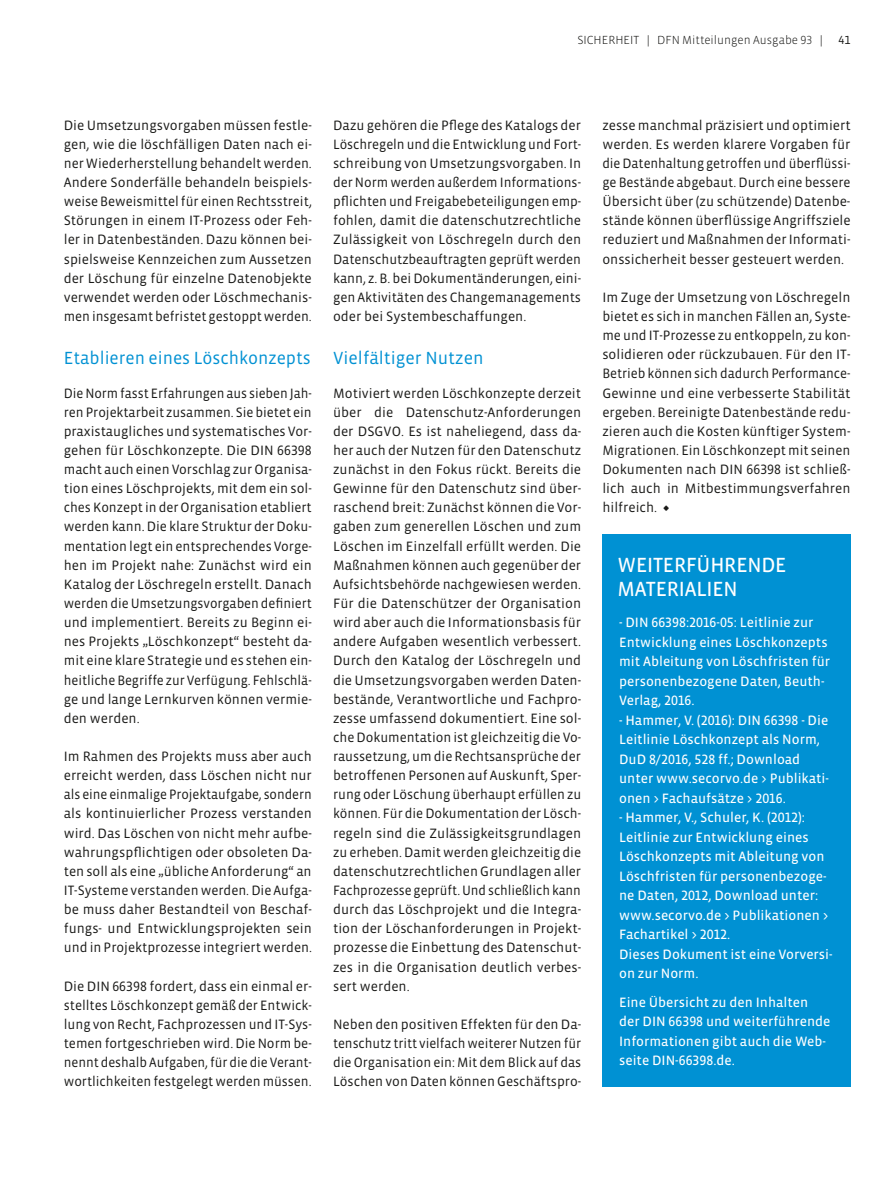
<style>
.page{position:relative;width:893px;height:1191px;background:#fff}
.page>*{position:absolute;margin:0;border:0;box-sizing:border-box;transform-origin:0 0}
.t1{font:21px/24px "Vista Sans OT";letter-spacing:-.01em;color:#fff}
.t2{font:18px "Vista Sans OT";color:#0091d3}
.t3{font:13.8px/19.2px "Vista Sans OT";color:#1a1a18;text-align:justify}
.t4{font:13.8px/19px "Vista Sans OT";color:#1a1a18;text-align:justify;scale:.96 1}
.t5{font:13.8px/19.5px "Vista Sans OT";color:#fff}
.t6{font:300 12px "Vista Sans OT";color:#1a1a18}
.t7{font:12px "Vista Sans OT";color:#1a1a18}
</style>
<div class="page">
<div style="left:602px;top:534px;width:248px;height:552px;background:#0091d3"></div>
<p class="t6" style="left:577px;top:34px;width:247px">SICHERHEIT | DFN Mitteilungen Ausgabe 93 |</p>
<p class="t7" style="left:838px;top:34px;width:13px">41</p>
<p class="t3" style="left:64px;top:116px;width:250px">Die Umsetzungsvorgaben müssen festle&shy;gen, wie die löschfälligen Daten nach ei&shy;ner Wiederherstellung behandelt werden.<br>Andere Sonderfälle behandeln beispiels&shy;weise Beweismittel für einen Rechtsstreit, Störungen in einem IT-Prozess oder Feh&shy;ler in Datenbeständen. Dazu können bei&shy;spielsweise Kennzeichen zum Aussetzen der Löschung für einzelne Datenobjekte verwendet werden oder Löschmechanis&shy;men insgesamt befristet gestoppt werden.</p>
<h2 class="t2" style="left:64px;top:349px;width:248px">Etablieren eines Löschkonzepts</h2>
<p class="t4" style="left:64px;top:383px;width:260px">Die Norm fasst Erfahrungen aus sieben Jah&shy;ren Projektarbeit zusammen. Sie bietet ein praxistaugliches und systematisches Vor&shy;gehen für Löschkonzepte. Die DIN 66398 macht auch einen Vorschlag zur Organisa&shy;tion eines Löschprojekts, mit dem ein sol&shy;ches Konzept in der Organisation etabliert werden kann. Die klare Struktur der Doku&shy;mentation legt ein entsprechendes Vorge&shy;hen im Projekt nahe: Zunächst wird ein Katalog der Löschregeln erstellt. Danach werden die Umsetzungsvorgaben definiert und implementiert. Bereits zu Beginn ei&shy;nes Projekts „Löschkonzept“ besteht da&shy;mit eine klare Strategie und es stehen ein&shy;heitliche Begriffe zur Verfügung. Fehlschlä&shy;ge und lange Lernkurven können vermie&shy;den werden.</p>
<p class="t3" style="left:64px;top:747px;width:250px">Im Rahmen des Projekts muss aber auch erreicht werden, dass Löschen nicht nur als eine einmalige Projektaufgabe, sondern als kontinuierlicher Prozess verstanden wird. Das Löschen von nicht mehr aufbe&shy;wahrungspflichtigen oder obsoleten Da&shy;ten soll als eine „übliche Anforderung“ an IT-Systeme verstanden werden. Die Aufga&shy;be muss daher Bestandteil von Beschaf&shy;fungs- und Entwicklungsprojekten sein und in Projektprozesse integriert werden.</p>
<p class="t3" style="left:64px;top:976px;width:250px">Die DIN 66398 fordert, dass ein einmal er&shy;stelltes Löschkonzept gemäß der Entwick&shy;lung von Recht, Fachprozessen und IT-Sys&shy;temen fortgeschrieben wird. Die Norm be&shy;nennt deshalb Aufgaben, für die die Verant&shy;wortlichkeiten festgelegt werden müssen.</p>
<p class="t3" style="left:333px;top:116px;width:250px">Dazu gehören die Pflege des Katalogs der Löschregeln und die Entwicklung und Fort&shy;schreibung von Umsetzungsvorgaben. In der Norm werden außerdem Informations&shy;pflichten und Freigabebeteiligungen emp&shy;fohlen, damit die datenschutzrechtliche Zulässigkeit von Löschregeln durch den Datenschutzbeauftragten geprüft werden kann, z. B. bei Dokumentänderungen, eini&shy;gen Aktivitäten des Changemanagements oder bei Systembeschaffungen.</p>
<h2 class="t2" style="left:333px;top:349px;width:152px">Vielfältiger Nutzen</h2>
<p class="t3" style="left:333px;top:383px;width:250px">Motiviert werden Löschkonzepte derzeit über die Datenschutz-Anforderungen der DSGVO. Es ist naheliegend, dass da&shy;her auch der Nutzen für den Datenschutz zunächst in den Fokus rückt. Bereits die Gewinne für den Datenschutz sind über&shy;raschend breit: Zunächst können die Vor&shy;gaben zum generellen Löschen und zum Löschen im Einzelfall erfüllt werden. Die Maßnahmen können auch gegenüber der Aufsichtsbehörde nachgewiesen werden.<br>Für die Datenschützer der Organisation wird aber auch die Informationsbasis für andere Aufgaben wesentlich verbessert.<br>Durch den Katalog der Löschregeln und die Umsetzungsvorgaben werden Daten&shy;bestände, Verantwortliche und Fachpro&shy;zesse umfassend dokumentiert. Eine sol&shy;che Dokumentation ist gleichzeitig die Vo&shy;raussetzung, um die Rechtsansprüche der betroffenen Personen auf Auskunft, Sper&shy;rung oder Löschung überhaupt erfüllen zu können. Für die Dokumentation der Lösch&shy;regeln sind die Zulässigkeitsgrundlagen zu erheben. Damit werden gleichzeitig die datenschutzrechtlichen Grundlagen aller Fachprozesse geprüft. Und schließlich kann durch das Löschprojekt und die Integra&shy;tion der Löschanforderungen in Projekt&shy;prozesse die Einbettung des Datenschut&shy;zes in die Organisation deutlich verbes&shy;sert werden.</p>
<p class="t3" style="left:333px;top:1015px;width:250px">Neben den positiven Effekten für den Da&shy;tenschutz tritt vielfach weiterer Nutzen für die Organisation ein: Mit dem Blick auf das Löschen von Daten können Geschäftspro-</p>
<p class="t3" style="left:602px;top:116px;width:250px">zesse manchmal präzisiert und optimiert werden. Es werden klarere Vorgaben für die Datenhaltung getroffen und überflüssi&shy;ge Bestände abgebaut. Durch eine bessere Übersicht über (zu schützende) Datenbe&shy;stände können überflüssige Angriffsziele reduziert und Maßnahmen der Informati&shy;onssicherheit besser gesteuert werden.</p>
<p class="t3" style="left:602px;top:288px;width:250px">Im Zuge der Umsetzung von Löschregeln bietet es sich in manchen Fällen an, Syste&shy;me und IT-Prozesse zu entkoppeln, zu kon&shy;solidieren oder rückzubauen. Für den IT-Betrieb können sich dadurch Performance-Gewinne und eine verbesserte Stabilität ergeben. Bereinigte Datenbestände redu&shy;zieren auch die Kosten künftiger System-Migrationen. Ein Löschkonzept mit seinen Dokumenten nach DIN 66398 ist schließ&shy;lich auch in Mitbestimmungsverfahren hilfreich. M</p>
<h1 class="t1" style="left:617px;top:553px;width:170px">WEITERFÜHRENDE<br>MATERIALIEN</h1>
<p class="t5" style="left:619px;top:613px;width:213px">- DIN 66398:2016-05: Leitlinie zur<br>Entwicklung eines Löschkonzepts mit Ableitung von Löschfristen für personenbezogene Daten, Beuth-<br>Verlag, 2016.</p>
<p class="t5" style="left:619px;top:710px;width:211px">- Hammer, V. (2016): DIN 66398 - Die<br>Leitlinie Löschkonzept als Norm,<br>DuD 8/2016, 528 ff.; Download unter www.secorvo.de &gt; Publikati&shy;onen &gt; Fachaufsätze &gt; 2016.</p>
<p class="t5" style="left:619px;top:808px;width:215px">- Hammer, V., Schuler, K. (2012):<br>Leitlinie zur Entwicklung eines<br>Löschkonzepts mit Ableitung von<br>Löschfristen für personenbezoge&shy;ne Daten, 2012, Download unter: www.secorvo.de &gt; Publikationen &gt;<br>Fachartikel &gt; 2012.<br>Dieses Dokument ist eine Vorversi&shy;on zur Norm.</p>
<p class="t5" style="left:619px;top:992px;width:213px">Eine Übersicht zu den Inhalten der DIN 66398 und weiterführende<br>Informationen gibt auch die Web&shy;seite DIN-66398.de.</p>
</div>
